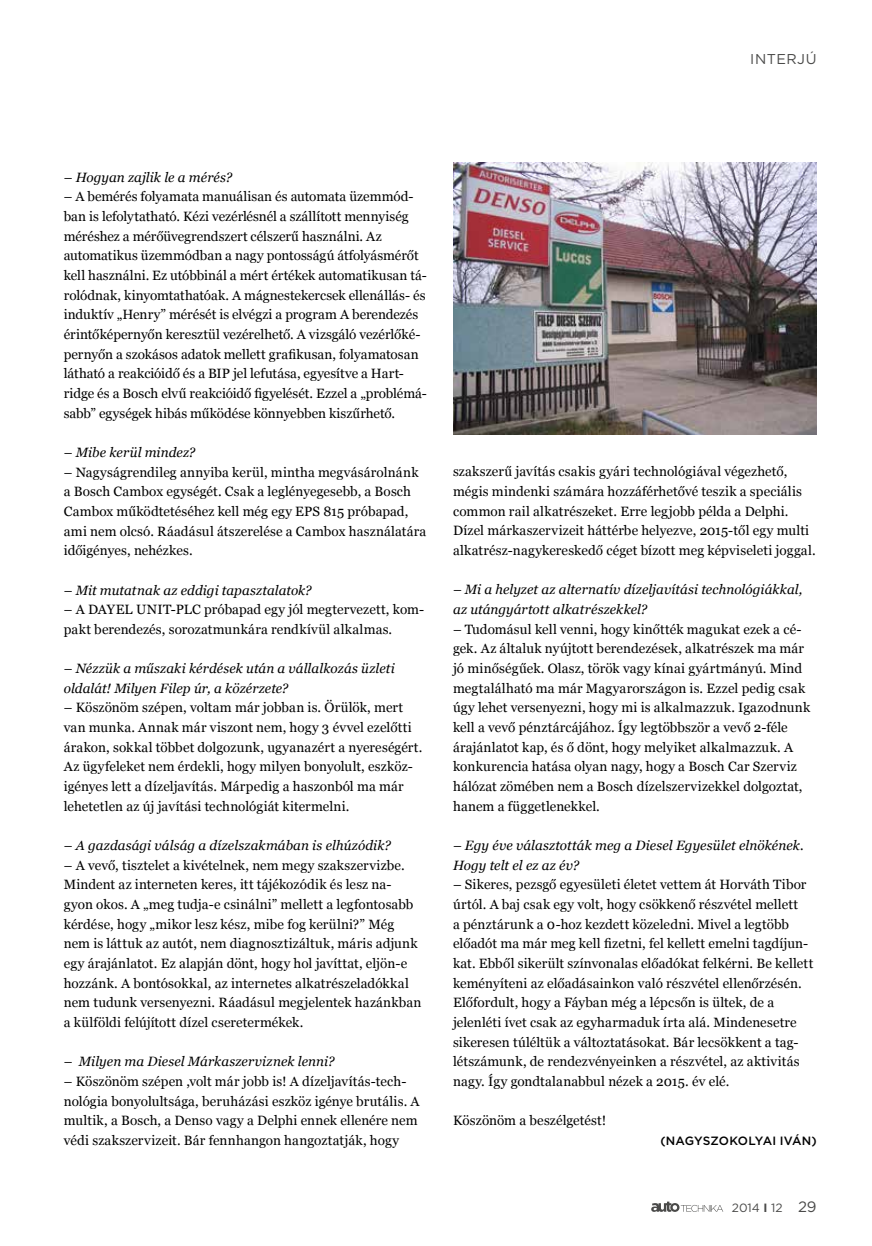
<style>
.page{position:relative;width:872px;height:1246px;background:#fff}
.page>*{position:absolute;margin:0;border:0;box-sizing:border-box;transform-origin:0 0}
.t1{font:14.25px "Gotham";letter-spacing:.03em;color:#4a4a49}
.t2{font:13.5px/19.6px "Georgia";letter-spacing:.005em;color:#000}
.t3{font:italic 13.5px/19.6px "Georgia";letter-spacing:.005em;color:#000}
.t4{font:500 12px "Gotham";color:#000}
.t5{font:12px "Gotham";color:#4a4a49}
.s1{font-weight:700}
.s2{font-size:15px}
</style>
<div class="page">
<svg style="left:651px;top:1201px;width:72px;height:11px"></svg>
<img style="left:453px;top:162px;width:363px;height:273px">
<p class="t1" style="left:750px;top:50px;width:68px">INTERJÚ</p>
<p class="t3" style="left:64px;top:167px;width:170px">– Hogyan zajlik le a mérés?</p>
<p class="t2" style="left:64px;top:186px;width:365px">– A bemérés folyamata manuálisan és automata üzemmód&shy;ban is lefolytatható. Kézi vezérlésnél a szállított mennyiség méréshez a mérőüvegrendszert célszerű használni. Az automatikus üzemmódban a nagy pontosságú átfolyásmérőt kell használni. Ez utóbbinál a mért értékek automatikusan tá&shy;rolódnak, kinyomtathatóak. A mágnestekercsek ellenállás- és induktív „Henry” mérését is elvégzi a program A berendezés érintőképernyőn keresztül vezérelhető. A vizsgáló vezérlőké&shy;pernyőn a szokásos adatok mellett grafikusan, folyamatosan látható a reakcióidő és a BIP jel lefutása, egyesítve a Hart&shy;ridge és a Bosch elvű reakcióidő figyelését. Ezzel a „problémá&shy;sabb” egységek hibás működése könnyebben kiszűrhető.</p>
<p class="t3" style="left:64px;top:442px;width:133px">– Mibe kerül mindez?</p>
<p class="t2" style="left:64px;top:461px;width:364px">– Nagyságrendileg annyiba kerül, mintha megvásárolnánk a Bosch Cambox egységét. Csak a leglényegesebb, a Bosch Cambox működtetéséhez kell még egy EPS 815 próbapad, ami nem olcsó. Ráadásul átszerelése a Cambox használatára időigényes, nehézkes.</p>
<p class="t3" style="left:64px;top:579px;width:249px">– Mit mutatnak az eddigi tapasztalatok?</p>
<p class="t2" style="left:64px;top:599px;width:362px">– A DAYEL UNIT-PLC próbapad egy jól megtervezett, kom&shy;pakt berendezés, sorozatmunkára rendkívül alkalmas.</p>
<p class="t3" style="left:64px;top:658px;width:333px">– Nézzük a műszaki kérdések után a vállalkozás üzleti oldalát! Milyen Filep úr, a közérzete?</p>
<p class="t2" style="left:64px;top:697px;width:360px">– Köszönöm szépen, voltam már jobban is. Örülök, mert van munka. Annak már viszont nem, hogy 3 évvel ezelőtti árakon, sokkal többet dolgozunk, ugyanazért a nyereségért.<br>Az ügyfeleket nem érdekli, hogy milyen bonyolult, eszköz&shy;igényes lett a dízeljavítás. Márpedig a haszonból ma már lehetetlen az új javítási technológiát kitermelni.</p>
<p class="t3" style="left:64px;top:835px;width:328px">– A gazdasági válság a dízelszakmában is elhúzódik?</p>
<p class="t2" style="left:64px;top:855px;width:359px">– A vevő, tisztelet a kivételnek, nem megy szakszervizbe.<br>Mindent az interneten keres, itt tájékozódik és lesz na&shy;gyon okos. A „meg tudja-e csinálni” mellett a legfontosabb kérdése, hogy „mikor lesz kész, mibe fog kerülni?” Még nem is láttuk az autót, nem diagnosztizáltuk, máris adjunk egy árajánlatot. Ez alapján dönt, hogy hol javíttat, eljön-e hozzánk. A bontósokkal, az internetes alkatrészeladókkal nem tudunk versenyezni. Ráadásul megjelentek hazánkban a külföldi felújított dízel cseretermékek.</p>
<p class="t3" style="left:64px;top:1051px;width:272px">– Milyen ma Diesel Márkaszerviznek lenni?</p>
<p class="t2" style="left:64px;top:1071px;width:357px">– Köszönöm szépen ,volt már jobb is! A dízeljavítás-tech&shy;nológia bonyolultsága, beruházási eszköz igénye brutális. A multik, a Bosch, a Denso vagy a Delphi ennek ellenére nem védi szakszervizeit. Bár fennhangon hangoztatják, hogy</p>
<p class="t2" style="left:453px;top:461px;width:364px">szakszerű javítás csakis gyári technológiával végezhető, mégis mindenki számára hozzáférhetővé teszik a speciális common rail alkatrészeket. Erre legjobb példa a Delphi.<br>Dízel márkaszervizeit háttérbe helyezve, 2015-től egy multi alkatrész-nagykereskedő céget bízott meg képviseleti joggal.</p>
<p class="t3" style="left:453px;top:579px;width:351px">– Mi a helyzet az alternatív dízeljavítási technológiákkal, az utángyártott alkatrészekkel?</p>
<p class="t2" style="left:453px;top:619px;width:359px">– Tudomásul kell venni, hogy kinőtték magukat ezek a cé&shy;gek. Az általuk nyújtott berendezések, alkatrészek ma már jó minőségűek. Olasz, török vagy kínai gyártmányú. Mind megtalálható ma már Magyarországon is. Ezzel pedig csak úgy lehet versenyezni, hogy mi is alkalmazzuk. Igazodnunk kell a vevő pénztárcájához. Így legtöbbször a vevő 2-féle árajánlatot kap, és ő dönt, hogy melyiket alkalmazzuk. A konkurencia hatása olyan nagy, hogy a Bosch Car Szerviz hálózat zömében nem a Bosch dízelszervizekkel dolgoztat, hanem a függetlenekkel.</p>
<p class="t3" style="left:453px;top:835px;width:352px">– Egy éve választották meg a Diesel Egyesület elnökének.<br>Hogy telt el ez az év?</p>
<p class="t2" style="left:453px;top:874px;width:362px">– Sikeres, pezsgő egyesületi életet vettem át Horváth Tibor úrtól. A baj csak egy volt, hogy csökkenő részvétel mellett<br>a pénztárunk a 0-hoz kezdett közeledni. Mivel a legtöbb előadót ma már meg kell fizetni, fel kellett emelni tagdíjun&shy;kat. Ebből sikerült színvonalas előadókat felkérni. Be kellett keményíteni az előadásainkon való részvétel ellenőrzésén.<br>Előfordult, hogy a Fáyban még a lépcsőn is ültek, de a jelenléti ívet csak az egyharmaduk írta alá. Mindenesetre sikeresen túléltük a változtatásokat. Bár lecsökkent a tag&shy;létszámunk, de rendezvényeinken a részvétel, az aktivitás nagy. Így gondtalanabbul nézek a 2015. év elé.</p>
<p class="t2" style="left:453px;top:1110px;width:155px">Köszönöm a beszélgetést!</p>
<p class="t4" style="left:660px;top:1132px;width:158px">(NAGYSZOKOLYAI IVÁN)</p>
<p class="t5" style="left:732px;top:1200px;width:86px">2014 <span class="s1">I</span> 12 <span class="s2">29</span></p>
</div>
